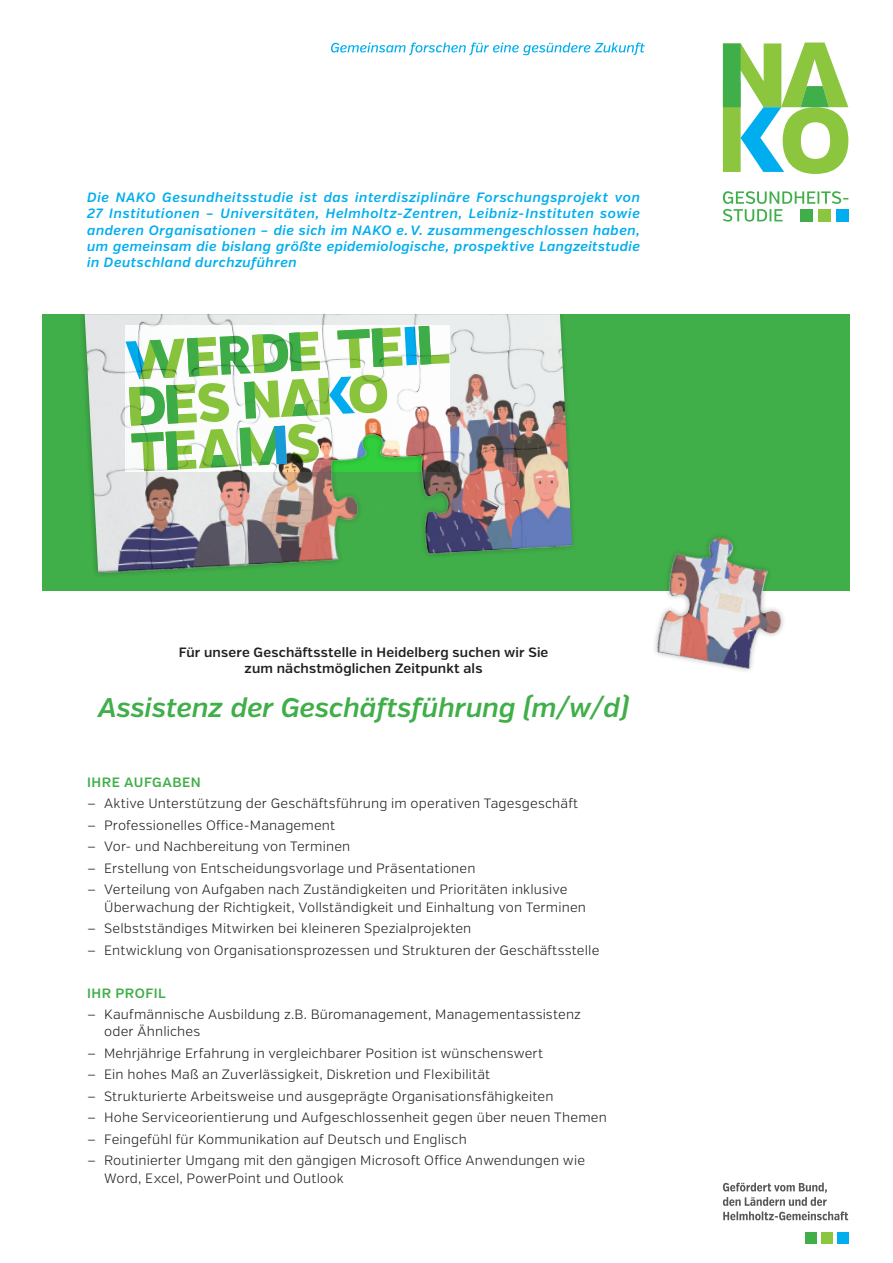
<style>
.page{position:relative;width:893px;height:1263px;background:#fff}
.page>*{position:absolute;margin:0;border:0;box-sizing:border-box;transform-origin:0 0}
.t1{font:italic 600 27px "Verb";color:#40ae49}
.t2{font:300 13.5px/17.2px "Verb";letter-spacing:.01em;color:#231f20}
.t3{font:italic 600 13.5px/16.2px "Verb";letter-spacing:.03em;color:#00aeef;text-align:justify}
.t4{font:600 13.5px/16.2px "Verb";letter-spacing:.015em;color:#231f20;text-align:center}
.t5{font:600 13.5px "Verb";letter-spacing:.035em;color:#40ae49}
</style>
<div class="page">
<div style="left:43px;top:314px;width:807px;height:276px;background:#40ae49"></div>
<img style="left:85px;top:314px;width:490px;height:277px">
<img style="left:605px;top:536px;width:222px;height:135px">
<svg style="left:331px;top:43px;width:314px;height:12px"></svg>
<div style="left:805px;top:1232px;width:11px;height:11px;background:#40ae49"></div>
<div style="left:821px;top:1232px;width:11px;height:11px;background:#8bc63e"></div>
<div style="left:837px;top:1232px;width:11px;height:11px;background:#00aeef"></div>
<svg style="left:723px;top:1182px;width:125px;height:38px"></svg>
<svg style="left:723px;top:43px;width:125px;height:131px"></svg>
<svg style="left:723px;top:191px;width:125px;height:31px"></svg>
<div style="left:87px;top:646px;width:553px;height:27px;background:#fff"></div>
<svg style="left:125px;top:326px;width:325px;height:145px;background:#b4d6aa"></svg>
<p class="t3" style="left:87px;top:190px;width:554px">Die NAKO Gesundheitsstudie ist das interdisziplinäre Forschungsprojekt von 27 Institutionen – Universitäten, Helmholtz-Zentren, Leibniz-Instituten sowie anderen Organisationen – die sich im NAKO e. V. zusammengeschlossen haben, um gemeinsam die bislang größte epidemiologische, prospektive Langzeitstudie in Deutschland durchzuführen</p>
<p class="t4" style="left:179px;top:645px;width:371px">Für unsere Geschäftsstelle in Heidelberg suchen wir Sie zum nächstmöglichen Zeitpunkt als</p>
<h1 class="t1" style="left:98px;top:691px;width:532px">Assistenz der Geschäftsführung (m/w/d)</h1>
<p class="t5" style="left:87px;top:774px;width:115px">IHRE AUFGABEN</p>
<p class="t2" style="left:87px;top:795px;width:492px">— Aktive Unterstützung der Geschäftsführung im operativen Tagesgeschäft</p>
<p class="t2" style="left:87px;top:817px;width:249px">— Professionelles Office-Management</p>
<p class="t2" style="left:87px;top:838px;width:265px">— Vor- und Nachbereitung von Terminen</p>
<p class="t2" style="left:87px;top:860px;width:390px">— Erstellung von Entscheidungsvorlage und Präsentationen</p>
<p class="t2" style="left:104px;top:881px;width:483px;text-indent:-17px">— Verteilung von Aufgaben nach Zuständigkeiten und Prioritäten inklusive<br>Überwachung der Richtigkeit, Vollständigkeit und Einhaltung von Terminen</p>
<p class="t2" style="left:87px;top:920px;width:386px">— Selbstständiges Mitwirken bei kleineren Spezialprojekten</p>
<p class="t2" style="left:87px;top:941px;width:514px">— Entwicklung von Organisationsprozessen und Strukturen der Geschäftsstelle</p>
<p class="t5" style="left:87px;top:985px;width:80px">IHR PROFIL</p>
<p class="t2" style="left:104px;top:1006px;width:478px;text-indent:-17px">— Kaufmännische Ausbildung z.B. Büromanagement, Managementassistenz oder Ähnliches</p>
<p class="t2" style="left:87px;top:1045px;width:458px">— Mehrjährige Erfahrung in vergleichbarer Position ist wünschenswert</p>
<p class="t2" style="left:87px;top:1066px;width:405px">— Ein hohes Maß an Zuverlässigkeit, Diskretion und Flexibilität</p>
<p class="t2" style="left:87px;top:1088px;width:468px">— Strukturierte Arbeitsweise und ausgeprägte Organisationsfähigkeiten</p>
<p class="t2" style="left:87px;top:1109px;width:521px">— Hohe Serviceorientierung und Aufgeschlossenheit gegen über neuen Themen</p>
<p class="t2" style="left:87px;top:1131px;width:381px">— Feingefühl für Kommunikation auf Deutsch und Englisch</p>
<p class="t2" style="left:104px;top:1152px;width:482px;text-indent:-17px">— Routinierter Umgang mit den gängigen Microsoft Office Anwendungen wie<br>Word, Excel, PowerPoint und Outlook</p>
</div>
